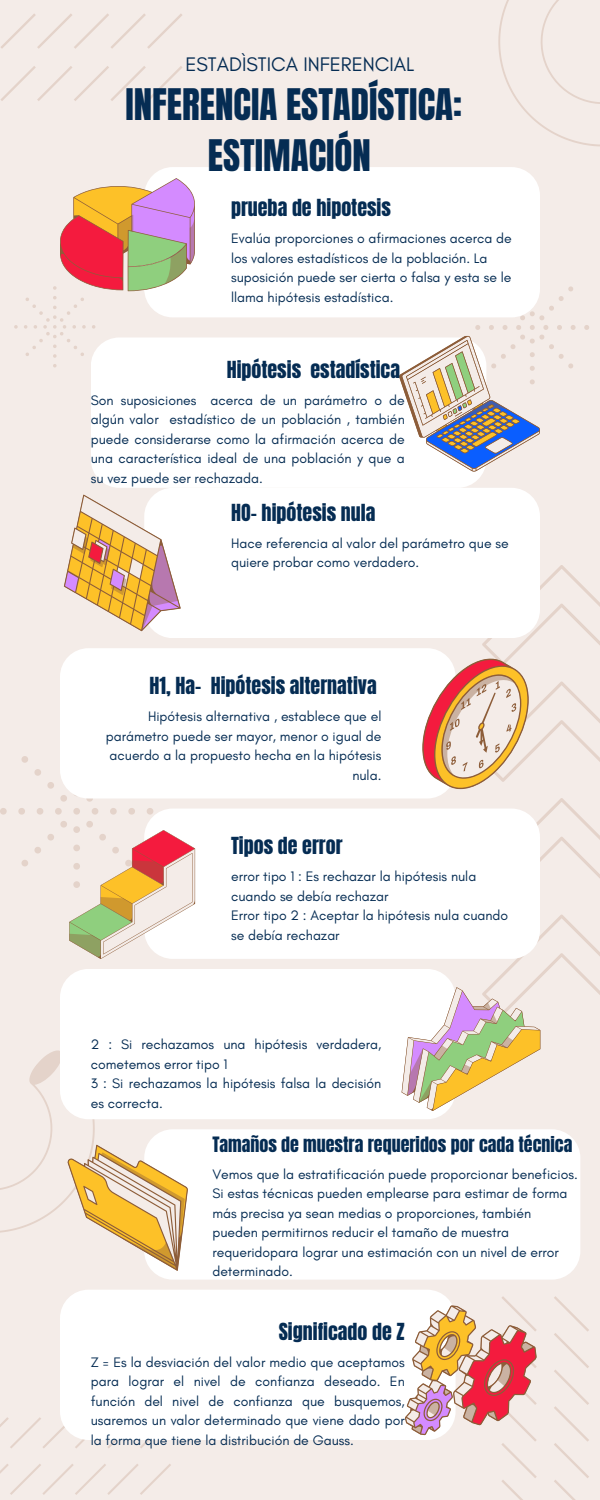
<style>
.page{position:relative;width:600px;height:1500px;background:#f4ece8}
.page>*{position:absolute;margin:0;border:0;box-sizing:border-box;transform-origin:0 0}
.t1{font:37px/51.8px "Anton";color:#052c53;text-align:center}
.t2{font:20px "Anton";color:#052c53}
.t3{font:20px "Glacial Indifference";color:#052c53}
.t4{font:18px "Anton";color:#052c53}
.t5{font:14px/19.5px "Glacial Indifference";color:#052c53}
</style>
<div class="page">
<svg style="left:584px;top:325px;width:5px;height:5px"></svg>
<div style="left:144px;top:167px;width:396px;height:150px;background:#fff;border-radius:28px"></div>
<svg style="left:14px;top:325px;width:4px;height:4px"></svg>
<div style="left:91px;top:337px;width:395px;height:151px;background:#fff;border-radius:28px"></div>
<svg style="left:517px;top:798px;width:83px;height:80px"></svg>
<div style="left:144px;top:488px;width:396px;height:150px;background:#fff;border-radius:29px"></div>
<svg style="left:147px;top:808px;width:6px;height:7px"></svg>
<svg style="left:128px;top:808px;width:7px;height:7px"></svg>
<svg style="left:110px;top:808px;width:7px;height:7px"></svg>
<svg style="left:92px;top:808px;width:6px;height:7px"></svg>
<svg style="left:55px;top:808px;width:7px;height:7px"></svg>
<svg style="left:37px;top:808px;width:6px;height:7px"></svg>
<svg style="left:18px;top:808px;width:7px;height:7px"></svg>
<svg style="left:0;top:808px;width:7px;height:7px"></svg>
<svg style="left:86px;top:799px;width:7px;height:3px"></svg>
<svg style="left:47px;top:834px;width:7px;height:7px"></svg>
<svg style="left:34px;top:847px;width:7px;height:7px"></svg>
<svg style="left:21px;top:860px;width:7px;height:6px"></svg>
<svg style="left:73px;top:808px;width:7px;height:7px"></svg>
<svg style="left:60px;top:795px;width:7px;height:7px"></svg>
<svg style="left:47px;top:782px;width:7px;height:7px"></svg>
<svg style="left:34px;top:769px;width:7px;height:7px"></svg>
<svg style="left:21px;top:756px;width:7px;height:7px"></svg>
<div style="left:60px;top:648px;width:396px;height:151px;background:#fff;border-radius:28px"></div>
<div style="left:144px;top:809px;width:396px;height:150px;background:#fff;border-radius:28px"></div>
<div style="left:60px;top:969px;width:396px;height:150px;background:#fff;border-radius:28px"></div>
<div style="left:144px;top:1129px;width:436px;height:151px;background:#fff;border-radius:28px"></div>
<svg style="left:0;top:1417px;width:171px;height:78px"></svg>
<div style="left:60px;top:1290px;width:396px;height:150px;background:#fff;border-radius:28px"></div>
<svg style="left:24px;top:178px;width:171px;height:180px"></svg>
<svg style="left:399px;top:286px;width:177px;height:186px"></svg>
<svg style="left:64px;top:495px;width:117px;height:136px"></svg>
<svg style="left:422px;top:565px;width:178px;height:225px"></svg>
<svg style="left:402px;top:915px;width:198px;height:196px"></svg>
<svg style="left:0;top:1050px;width:188px;height:226px"></svg>
<svg style="left:405px;top:1296px;width:184px;height:204px"></svg>
<svg style="left:60px;top:821px;width:135px;height:138px"></svg>
<svg style="left:1px;top:13px;width:181px;height:88px"></svg>
<svg style="left:498px;top:0;width:102px;height:178px"></svg>
<p class="t3" style="left:185px;top:52px;width:230px">ESTADÌSTICA INFERENCIAL</p>
<p class="t1" style="left:125px;top:79px;width:338px">INFERENCIA ESTADÍSTICA:<br>ESTIMACIÓN</p>
<p class="t2" style="left:231px;top:193px;width:161px">prueba de hipotesis</p>
<p class="t5" style="left:231px;top:229px;width:282px">Evalúa proporciones o afirmaciones acerca de los valores estadísticos de la población. La suposición puede ser cierta o falsa y esta se le llama hipótesis estadística.</p>
<p class="t2" style="left:227px;top:355px;width:175px">Hipótesis estadística</p>
<p class="t5" style="left:91px;top:390px;width:316px;text-align:justify">Son suposiciones acerca de un parámetro o de algún valor estadístico de un población , también puede considerarse como la afirmación acerca de una característica ideal de una población y que a su vez puede ser rechazada.</p>
<p class="t2" style="left:231px;top:498px;width:146px">HO- hipótesis nula</p>
<p class="t5" style="left:231px;top:533px;width:279px">Hace referencia al valor del parámetro que se quiere probar como verdadero.</p>
<p class="t2" style="left:150px;top:671px;width:229px">H1, Ha- Hipótesis alternativa</p>
<p class="t5" style="left:106px;top:706px;width:277px;text-align:right">Hipótesis alternativa , establece que el parámetro puede ser mayor, menor o igual de acuerdo a la propuesto hecha en la hipótesis nula.</p>
<p class="t2" style="left:231px;top:832px;width:113px">Tipos de error</p>
<p class="t5" style="left:231px;top:867px;width:247px">error tipo 1 : Es rechazar la hipótesis nula cuando se debía rechazar</p>
<p class="t5" style="left:231px;top:906px;width:279px">Error tipo 2 : Aceptar la hipótesis nula cuando se debía rechazar</p>
<p class="t5" style="left:91px;top:1035px;width:292px">2 : Si rechazamos una hipótesis verdadera, cometemos error tipo 1</p>
<p class="t5" style="left:91px;top:1074px;width:292px">3 : Si rechazamos la hipótesis falsa la decisión es correcta.</p>
<p class="t4" style="left:212px;top:1132px;width:362px">Tamaños de muestra requeridos por cada técnica</p>
<p class="t5" style="left:212px;top:1164px;width:367px">Vemos que la estratificación puede proporcionar beneficios.<br>Si estas técnicas pueden emplearse para estimar de forma más precisa ya sean medias o proporciones, también pueden permitirnos reducir el tamaño de muestra requeridopara lograr una estimación con un nivel de error determinado.</p>
<p class="t2" style="left:279px;top:1317px;width:128px">Significado de Z</p>
<p class="t5" style="left:91px;top:1352px;width:315px;text-align:justify">Z = Es la desviación del valor medio que aceptamos para lograr el nivel de confianza deseado. En función del nivel de confianza que busquemos, usaremos un valor determinado que viene dado por la forma que tiene la distribución de Gauss.</p>
</div>
